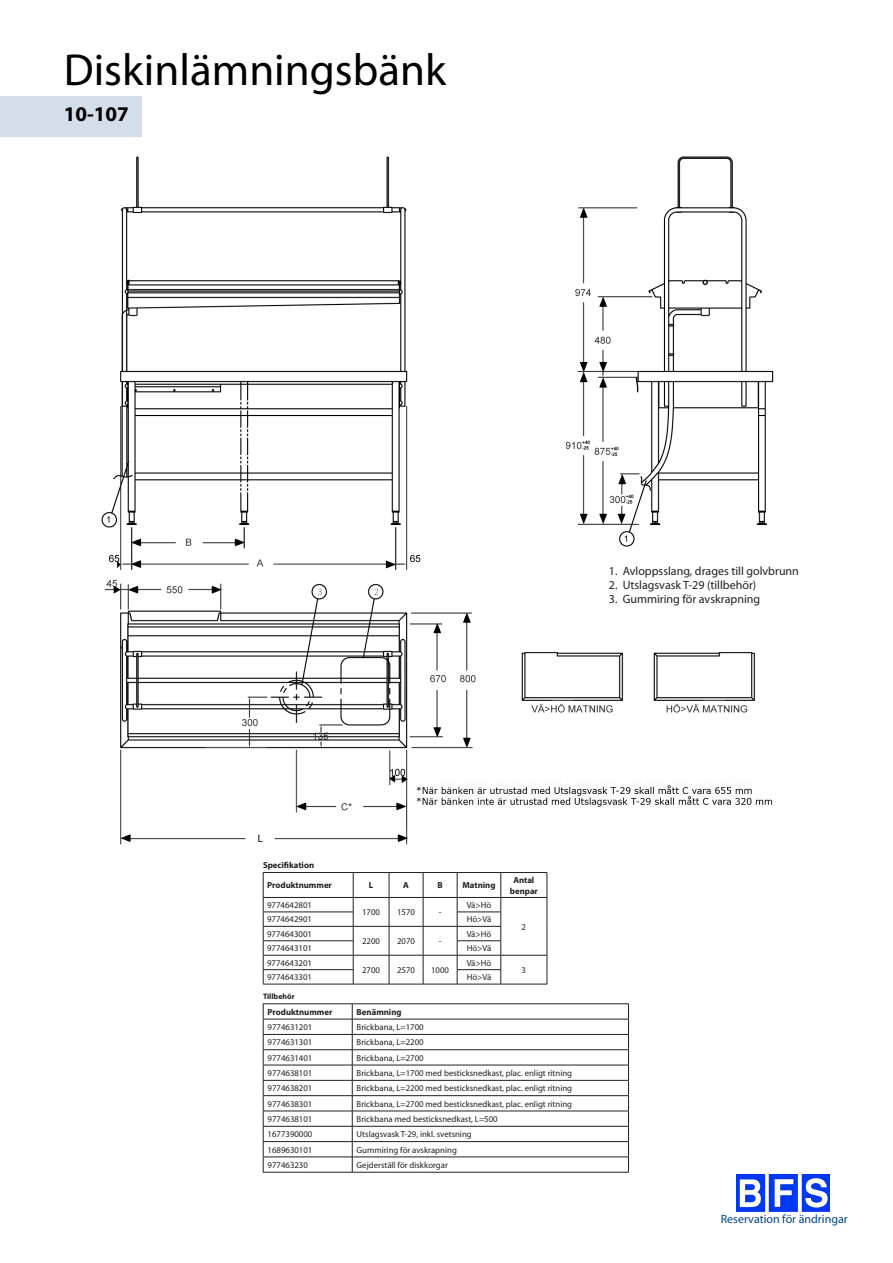
<style>
.page{position:relative;width:893px;height:1263px;background:#fff}
.page>*{position:absolute;margin:0;border:0;box-sizing:border-box;transform-origin:0 0}
.t1{font:45px "Myriad Pro";color:#000}
.t2{font:700 21px "Myriad Pro";color:#000}
.t3{font:12px "Myriad Pro";color:#231f20}
.t4{font:12px "Myriad Pro";color:#004489}
.t5{font:8.7px "Myriad Pro";color:#231f20}
.t6{font:700 8.7px/10.5px "Myriad Pro";color:#231f20;text-align:center}
.t7{font:700 7.8px "Myriad Pro";color:#231f20}
</style>
<div class="page">
<img style="left:737px;top:1175px;width:92px;height:36px">
<img style="left:101px;top:156px;width:673px;height:689px">
<hr style="left:263px;top:872px;width:90px;height:1px;background:#231f20">
<hr style="left:353px;top:872px;width:36px;height:1px;background:#231f20">
<hr style="left:389px;top:872px;width:34px;height:1px;background:#231f20">
<hr style="left:423px;top:872px;width:34px;height:1px;background:#231f20">
<hr style="left:457px;top:872px;width:44px;height:1px;background:#231f20">
<hr style="left:501px;top:872px;width:46px;height:1px;background:#231f20">
<hr style="left:263px;top:897px;width:90px;height:1px;background:#231f20">
<hr style="left:353px;top:897px;width:36px;height:1px;background:#231f20">
<hr style="left:389px;top:897px;width:34px;height:1px;background:#231f20">
<hr style="left:423px;top:897px;width:34px;height:1px;background:#231f20">
<hr style="left:457px;top:897px;width:44px;height:1px;background:#231f20">
<hr style="left:501px;top:897px;width:46px;height:1px;background:#231f20">
<hr style="left:263px;top:912px;width:90px;height:1px;background:#231f20">
<hr style="left:457px;top:912px;width:44px;height:1px;background:#231f20">
<hr style="left:263px;top:926px;width:90px;height:1px;background:#231f20">
<hr style="left:353px;top:926px;width:36px;height:1px;background:#231f20">
<hr style="left:389px;top:926px;width:34px;height:1px;background:#231f20">
<hr style="left:423px;top:926px;width:34px;height:1px;background:#231f20">
<hr style="left:457px;top:926px;width:44px;height:1px;background:#231f20">
<hr style="left:263px;top:940px;width:90px;height:1px;background:#231f20">
<hr style="left:457px;top:940px;width:44px;height:1px;background:#231f20">
<hr style="left:263px;top:955px;width:90px;height:1px;background:#231f20">
<hr style="left:353px;top:955px;width:36px;height:1px;background:#231f20">
<hr style="left:389px;top:955px;width:34px;height:1px;background:#231f20">
<hr style="left:423px;top:955px;width:34px;height:1px;background:#231f20">
<svg style="left:389px;top:873px;width:1px;height:111px"></svg>
<svg style="left:423px;top:873px;width:1px;height:111px"></svg>
<hr style="left:353px;top:984px;width:36px;height:1px;background:#231f20">
<hr style="left:389px;top:984px;width:34px;height:1px;background:#231f20">
<hr style="left:423px;top:984px;width:34px;height:1px;background:#231f20">
<hr style="left:457px;top:955px;width:44px;height:1px;background:#231f20">
<hr style="left:501px;top:955px;width:46px;height:1px;background:#231f20">
<svg style="left:547px;top:873px;width:1px;height:111px"></svg>
<hr style="left:501px;top:984px;width:46px;height:1px;background:#231f20">
<hr style="left:263px;top:969px;width:90px;height:1px;background:#231f20">
<svg style="left:263px;top:873px;width:1px;height:111px"></svg>
<svg style="left:353px;top:873px;width:1px;height:111px"></svg>
<hr style="left:263px;top:984px;width:90px;height:1px;background:#231f20">
<hr style="left:457px;top:969px;width:44px;height:1px;background:#231f20">
<svg style="left:457px;top:873px;width:1px;height:111px"></svg>
<svg style="left:501px;top:873px;width:1px;height:111px"></svg>
<hr style="left:457px;top:984px;width:44px;height:1px;background:#231f20">
<hr style="left:263px;top:1003px;width:89px;height:1px;background:#231f20">
<hr style="left:352px;top:1003px;width:277px;height:1px;background:#231f20">
<hr style="left:263px;top:1019px;width:89px;height:1px;background:#231f20">
<hr style="left:352px;top:1019px;width:277px;height:1px;background:#231f20">
<hr style="left:263px;top:1034px;width:89px;height:1px;background:#231f20">
<hr style="left:352px;top:1034px;width:277px;height:1px;background:#231f20">
<hr style="left:263px;top:1049px;width:89px;height:1px;background:#231f20">
<hr style="left:352px;top:1049px;width:277px;height:1px;background:#231f20">
<hr style="left:263px;top:1065px;width:89px;height:1px;background:#231f20">
<hr style="left:352px;top:1065px;width:277px;height:1px;background:#231f20">
<hr style="left:263px;top:1080px;width:89px;height:1px;background:#231f20">
<hr style="left:352px;top:1080px;width:277px;height:1px;background:#231f20">
<hr style="left:263px;top:1095px;width:89px;height:1px;background:#231f20">
<hr style="left:352px;top:1095px;width:277px;height:1px;background:#231f20">
<hr style="left:263px;top:1111px;width:89px;height:1px;background:#231f20">
<hr style="left:352px;top:1111px;width:277px;height:1px;background:#231f20">
<hr style="left:263px;top:1126px;width:89px;height:1px;background:#231f20">
<hr style="left:352px;top:1126px;width:277px;height:1px;background:#231f20">
<hr style="left:263px;top:1141px;width:89px;height:1px;background:#231f20">
<hr style="left:352px;top:1141px;width:277px;height:1px;background:#231f20">
<hr style="left:263px;top:1157px;width:89px;height:1px;background:#231f20">
<svg style="left:263px;top:1004px;width:1px;height:168px"></svg>
<hr style="left:352px;top:1157px;width:277px;height:1px;background:#231f20">
<svg style="left:352px;top:1004px;width:1px;height:168px"></svg>
<svg style="left:628px;top:1004px;width:1px;height:168px"></svg>
<hr style="left:263px;top:1172px;width:89px;height:1px;background:#231f20">
<hr style="left:352px;top:1172px;width:277px;height:1px;background:#231f20">
<p class="t1" style="left:64px;top:42px;width:384px">Diskinlämningsbänk</p>
<p class="t2" style="left:64px;top:100px;width:67px">10-107</p>
<p class="t3" style="left:609px;top:563px;width:192px">1. Avloppsslang, drages till golvbrunn</p>
<p class="t3" style="left:609px;top:577px;width:149px">2. Utslagsvask T-29 (tillbehör)</p>
<p class="t3" style="left:609px;top:592px;width:153px">3. Gummiring för avskrapning</p>
<p class="t6" style="left:263px;top:860px;width:53px">Specifikation</p>
<p class="t6" style="left:267px;top:880px;width:66px">Produktnummer</p>
<p class="t6" style="left:369px;top:880px;width:6px">L</p>
<p class="t6" style="left:403px;top:880px;width:7px">A</p>
<p class="t6" style="left:437px;top:880px;width:7px">B</p>
<p class="t6" style="left:462px;top:880px;width:34px">Matning</p>
<p class="t6" style="left:510px;top:874px;width:30px">Antal benpar</p>
<p class="t5" style="left:267px;top:900px;width:46px">9774642801</p>
<p class="t5" style="left:362px;top:907px;width:19px">1700</p>
<p class="t5" style="left:397px;top:907px;width:19px">1570</p>
<p class="t5" style="left:439px;top:907px;width:4px">-</p>
<p class="t5" style="left:467px;top:900px;width:26px">Vä&gt;Hö</p>
<p class="t5" style="left:267px;top:914px;width:46px">9774642901</p>
<p class="t5" style="left:467px;top:914px;width:26px">Hö&gt;Vä</p>
<p class="t5" style="left:267px;top:928px;width:46px">9774643001</p>
<p class="t5" style="left:362px;top:936px;width:19px">2200</p>
<p class="t5" style="left:397px;top:936px;width:19px">2070</p>
<p class="t5" style="left:439px;top:936px;width:4px">-</p>
<p class="t5" style="left:522px;top:921px;width:6px">2</p>
<p class="t5" style="left:467px;top:928px;width:26px">Vä&gt;Hö</p>
<p class="t5" style="left:267px;top:943px;width:46px">9774643101</p>
<p class="t5" style="left:467px;top:943px;width:26px">Hö&gt;Vä</p>
<p class="t5" style="left:267px;top:957px;width:46px">9774643201</p>
<p class="t5" style="left:362px;top:965px;width:19px">2700</p>
<p class="t5" style="left:397px;top:965px;width:19px">2570</p>
<p class="t5" style="left:431px;top:965px;width:19px">1000</p>
<p class="t5" style="left:467px;top:957px;width:26px">Vä&gt;Hö</p>
<p class="t5" style="left:522px;top:965px;width:6px">3</p>
<p class="t5" style="left:267px;top:972px;width:46px">9774643301</p>
<p class="t5" style="left:467px;top:972px;width:26px">Hö&gt;Vä</p>
<p class="t7" style="left:263px;top:991px;width:33px">Tillbehör</p>
<p class="t6" style="left:268px;top:1006px;width:66px">Produktnummer</p>
<p class="t6" style="left:357px;top:1006px;width:46px">Benämning</p>
<p class="t5" style="left:268px;top:1022px;width:46px">9774631201</p>
<p class="t5" style="left:357px;top:1022px;width:69px">Brickbana, L=1700</p>
<p class="t5" style="left:268px;top:1037px;width:46px">9774631301</p>
<p class="t5" style="left:357px;top:1037px;width:69px">Brickbana, L=2200</p>
<p class="t5" style="left:268px;top:1052px;width:46px">9774631401</p>
<p class="t5" style="left:357px;top:1052px;width:69px">Brickbana, L=2700</p>
<p class="t5" style="left:268px;top:1068px;width:46px">9774638101</p>
<p class="t5" style="left:357px;top:1068px;width:217px">Brickbana, L=1700 med besticksnedkast, plac. enligt ritning</p>
<p class="t5" style="left:268px;top:1083px;width:46px">9774638201</p>
<p class="t5" style="left:357px;top:1083px;width:217px">Brickbana, L=2200 med besticksnedkast, plac. enligt ritning</p>
<p class="t5" style="left:268px;top:1098px;width:46px">9774638301</p>
<p class="t5" style="left:357px;top:1098px;width:217px">Brickbana, L=2700 med besticksnedkast, plac. enligt ritning</p>
<p class="t5" style="left:268px;top:1113px;width:46px">9774638101</p>
<p class="t5" style="left:357px;top:1113px;width:143px">Brickbana med besticksnedkast, L=500</p>
<p class="t5" style="left:268px;top:1129px;width:46px">1677390000</p>
<p class="t5" style="left:357px;top:1129px;width:117px">Utslagsvask T-29, inkl. svetsning</p>
<p class="t5" style="left:268px;top:1144px;width:46px">1689630101</p>
<p class="t5" style="left:357px;top:1144px;width:102px">Gummiring för avskrapning</p>
<p class="t5" style="left:268px;top:1159px;width:42px">977463230</p>
<p class="t5" style="left:357px;top:1159px;width:93px">Gejderställ för diskkorgar</p>
<p class="t4" style="left:721px;top:1212px;width:129px">Reservation för ändringar</p>
</div>
